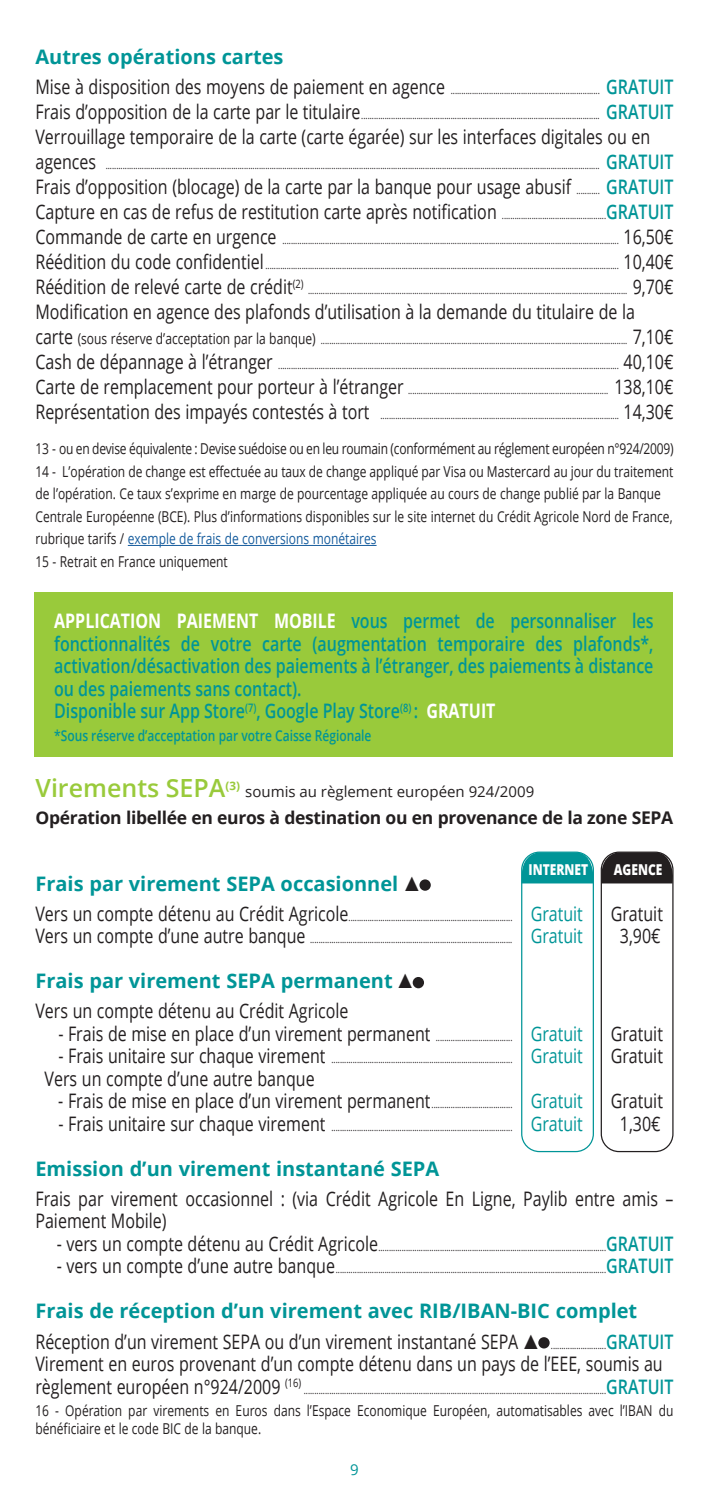
<style>
.page{position:relative;width:709px;height:1489px;background:#fff}
.page>*{position:absolute;margin:0;border:0;box-sizing:border-box;transform-origin:0 0}
.t1{font:20px/22.5px "Open Sans";color:#231f20;scale:.8 1}
.t2{font:600 20px/22.5px "Open Sans";color:#009597;scale:.8 1}
.t3{font:700 20px "Open Sans";color:#009597}
.t4{font:700 17.5px "Open Sans";letter-spacing:-.02em;color:#231f20}
.t5{font:15px/22.5px "Open Sans";color:#231f20;scale:.8 1}
.t6{font:15px "Open Sans";color:#231f20}
.t7{font:600 15px "Open Sans";color:#009597;scale:.8 1}
.t8{font:800 15px "Open Sans";color:#fff;scale:.8 1}
.t9{font:15px "Open Sans";color:#009597}
.t10{font:10px "Open Sans";color:#231f20;scale:.8 1}
.s1{font-size:20px}
.s2{font-weight:600;font-size:20px;color:#009597}
.s3{font-size:10px}
.s4{font-weight:600;color:#009597}
.s5{font-size:15px}
.s6{color:#175d9e}
.s7{font-weight:700;color:#fff}
.s8{font-weight:600;font-size:25px;color:#99ca3b}
.s9{font-size:20px;color:#009597}
.s10{color:#fff}
.s11{color:#009597}
</style>
<div class="page">
<hr style="left:128px;top:545px;width:248px;height:1px;background:#175d9e">
<div style="left:419px;top:879px;width:12px;height:11px;background:#231f20;border-radius:50%"></div>
<div style="left:413px;top:976px;width:11px;height:12px;background:#231f20;border-radius:50%"></div>
<div style="left:538px;top:1336px;width:11px;height:12px;background:#231f20;border-radius:50%"></div>
<div style="left:35px;top:592px;width:638px;height:164px;background:#99ca3b"></div>
<div style="left:521px;top:851px;width:73px;height:301px;border:1px solid #009597;border-radius:18px"></div>
<svg style="left:521px;top:852px;width:72px;height:31px;background:#0f9b9d"></svg>
<div style="left:600px;top:851px;width:73px;height:301px;border:1px solid #231f20;border-radius:18px"></div>
<svg style="left:601px;top:852px;width:72px;height:31px;background:#302c2d"></svg>
<h1 class="t3" style="left:35px;top:43px;width:250px">Autres opérations cartes</h1>
<p class="t10" style="left:35px;top:84px;width:799px"><span class="s1">Mise à disposition des moyens de paiement en agence</span> ...................................................................... <span class="s2">GRATUIT</span></p>
<p class="t10" style="left:35px;top:109px;width:799px"><span class="s1">Frais d’opposition de la carte par le titulaire</span>................................................................................................................ <span class="s2">GRATUIT</span></p>
<h1 class="t1" style="left:35px;top:125px;width:770px">Verrouillage temporaire de la carte (carte égarée) sur les interfaces digitales ou en</h1>
<p class="t10" style="left:35px;top:159px;width:799px"><span class="s1">agences</span> ........................................................................................................................................................................................................................................ <span class="s2">GRATUIT</span></p>
<h1 class="t1" style="left:35px;top:174px;width:799px;line-height:25px">Frais d’opposition (blocage) de la carte par la banque pour usage abusif <span class="s3">...........</span> <span class="s4">GRATUIT<br></span>Capture en cas de refus de restitution carte après notification <span class="s3">.................................................</span><span class="s4">GRATUIT</span></h1>
<p class="t10" style="left:35px;top:234px;width:799px"><span class="s1">Commande de carte en urgence</span> .............................................................................................................................................................. <span class="s1">16,50€</span></p>
<p class="t10" style="left:35px;top:259px;width:799px"><span class="s1">Réédition du code confidentiel</span> ...................................................................................................................................................................... <span class="s1">10,40€</span></p>
<h1 class="t1" style="left:35px;top:275px;width:336px">Réédition de relevé carte de crédit<sup>(2)</sup></h1>
<p class="t10" style="left:308px;top:284px;width:458px">...................................................................................................................................................... <span class="s1">9,70€</span></p>
<h1 class="t1" style="left:35px;top:300px;width:751px">Modification en agence des plafonds d’utilisation à la demande du titulaire de la</h1>
<p class="t10" style="left:35px;top:334px;width:799px"><span class="s1">carte</span> <span class="s5">(sous réserve d’acceptation par la banque)</span> ................................................................................................................................................ <span class="s1">7,10€</span></p>
<p class="t10" style="left:35px;top:359px;width:799px"><span class="s1">Cash de dépannage à l’étranger</span> ................................................................................................................................................................ <span class="s1">40,10€</span></p>
<p class="t10" style="left:35px;top:384px;width:799px"><span class="s1">Carte de remplacement pour porteur à l’étranger</span> .............................................................................................. <span class="s1">138,10€</span></p>
<p class="t10" style="left:35px;top:409px;width:799px"><span class="s1">Représentation des impayés contestés à tort</span> ................................................................................................................ <span class="s1">14,30€</span></p>
<p class="t5" style="left:35px;top:437px;width:799px">13 - ou en devise équivalente : Devise suédoise ou en leu roumain (conformément au réglement européen n°924/2009)<br>14 - L’opération de change est effectuée au taux de change appliqué par Visa ou Mastercard au jour du traitement de l’opération. Ce taux s’exprime en marge de pourcentage appliquée au cours de change publié par la Banque Centrale Européenne (BCE). Plus d’informations disponibles sur le site internet du Crédit Agricole Nord de France, rubrique tarifs / <span class="s6">exemple de frais de conversions monétaires<br></span>15 - Retrait en France uniquement</p>
<p class="t2" style="left:54px;top:609px;width:750px"><span class="s7">APPLICATION PAIEMENT MOBILE</span> vous permet de personnaliser les fonctionnalités de votre carte (augmentation temporaire des plafonds*, activation/désactivation des paiements à l’étranger, des paiements à distance ou des paiements sans contact).<br>Disponible sur App Store<sup>(7)</sup>, Google Play Store<sup>(8)</sup> : <span class="s7">GRATUIT</span></p>
<h3 class="t7" style="left:54px;top:725px;width:398px">*Sous réserve d’acceptation par votre Caisse Régionale</h3>
<h3 class="t6" style="left:35px;top:781px;width:500px"><span class="s8">Virements SEPA</span><sup>(3)</sup> soumis au règlement européen 924/2009</h3>
<h2 class="t4" style="left:35px;top:805px;width:639px">Opération libellée en euros à destination ou en provenance de la zone SEPA</h2>
<h3 class="t8" style="left:528px;top:858px;width:76px">INTERNET</h3>
<h3 class="t8" style="left:614px;top:858px;width:62px">AGENCE</h3>
<h1 class="t3" style="left:35px;top:869px;width:364px">Frais par virement SEPA occasionnel</h1>
<p class="t10" style="left:35px;top:910px;width:686px"><span class="s1">Vers un compte détenu au Crédit Agricole</span>............................................................................. <span class="s9">Gratuit</span></p>
<h1 class="t1" style="left:610px;top:901px;width:72px">Gratuit<span class="s10">.</span></h1>
<p class="t10" style="left:35px;top:932px;width:686px"><span class="s1">Vers un compte d’une autre banque</span> ............................................................................................... <span class="s9">Gratuit</span></p>
<h1 class="t1" style="left:620px;top:924px;width:53px">3,90€</h1>
<h1 class="t3" style="left:35px;top:966px;width:359px">Frais par virement SEPA permanent</h1>
<h1 class="t1" style="left:35px;top:999px;width:393px">Vers un compte détenu au Crédit Agricole</h1>
<h1 class="t1" style="left:58px;top:1021px;width:657px">- Frais de mise en place d’un virement permanent <span class="s3">....................................</span> <span class="s11">Gratuit</span></h1>
<h1 class="t1" style="left:610px;top:1021px;width:67px">Gratuit</h1>
<p class="t10" style="left:58px;top:1052px;width:657px"><span class="s1">- Frais unitaire sur chaque virement</span> ..................................................................................... <span class="s9">Gratuit</span></p>
<h1 class="t1" style="left:610px;top:1044px;width:67px">Gratuit</h1>
<h1 class="t1" style="left:45px;top:1066px;width:339px">Vers un compte d’une autre banque</h1>
<h1 class="t1" style="left:58px;top:1089px;width:657px">- Frais de mise en place d’un virement permanent<span class="s3">......................................</span> <span class="s11">Gratuit</span></h1>
<h1 class="t1" style="left:610px;top:1089px;width:67px">Gratuit</h1>
<p class="t10" style="left:58px;top:1120px;width:657px"><span class="s1">- Frais unitaire sur chaque virement</span> ..................................................................................... <span class="s9">Gratuit</span></p>
<h1 class="t1" style="left:620px;top:1111px;width:53px">1,30€</h1>
<h1 class="t3" style="left:35px;top:1154px;width:405px">Emission d’un virement instantané SEPA</h1>
<h1 class="t1" style="left:35px;top:1186px;width:799px">Frais par virement occasionnel : (via Crédit Agricole En Ligne, Paylib entre amis –<br>Paiement Mobile)</h1>
<p class="t10" style="left:57px;top:1240px;width:772px"><span class="s1">- vers un compte détenu au Crédit Agricole</span>...........................................................................................................<span class="s2">GRATUIT</span></p>
<p class="t10" style="left:57px;top:1262px;width:772px"><span class="s1">- vers un compte d’une autre banque</span>...............................................................................................................................<span class="s2">GRATUIT</span></p>
<h1 class="t3" style="left:35px;top:1296px;width:603px">Frais de réception d’un virement avec RIB/IBAN-BIC complet</h1>
<h1 class="t1" style="left:35px;top:1329px;width:785px">Réception d’un virement SEPA ou d’un virement instantané SEPA<br>Virement en euros provenant d’un compte détenu dans un pays de l’EEE, soumis au règlement européen n°924/2009 <sup>(16)</sup></h1>
<h3 class="t5" style="left:35px;top:1401px;width:799px;line-height:17.5px">16 - Opération par virements en Euros dans l’Espace Economique Européen, automatisables avec l’IBAN du bénéficiaire et le code BIC de la banque.</h3>
<h3 class="t9" style="left:350px;top:1458px;width:10px">9</h3>
</div>
